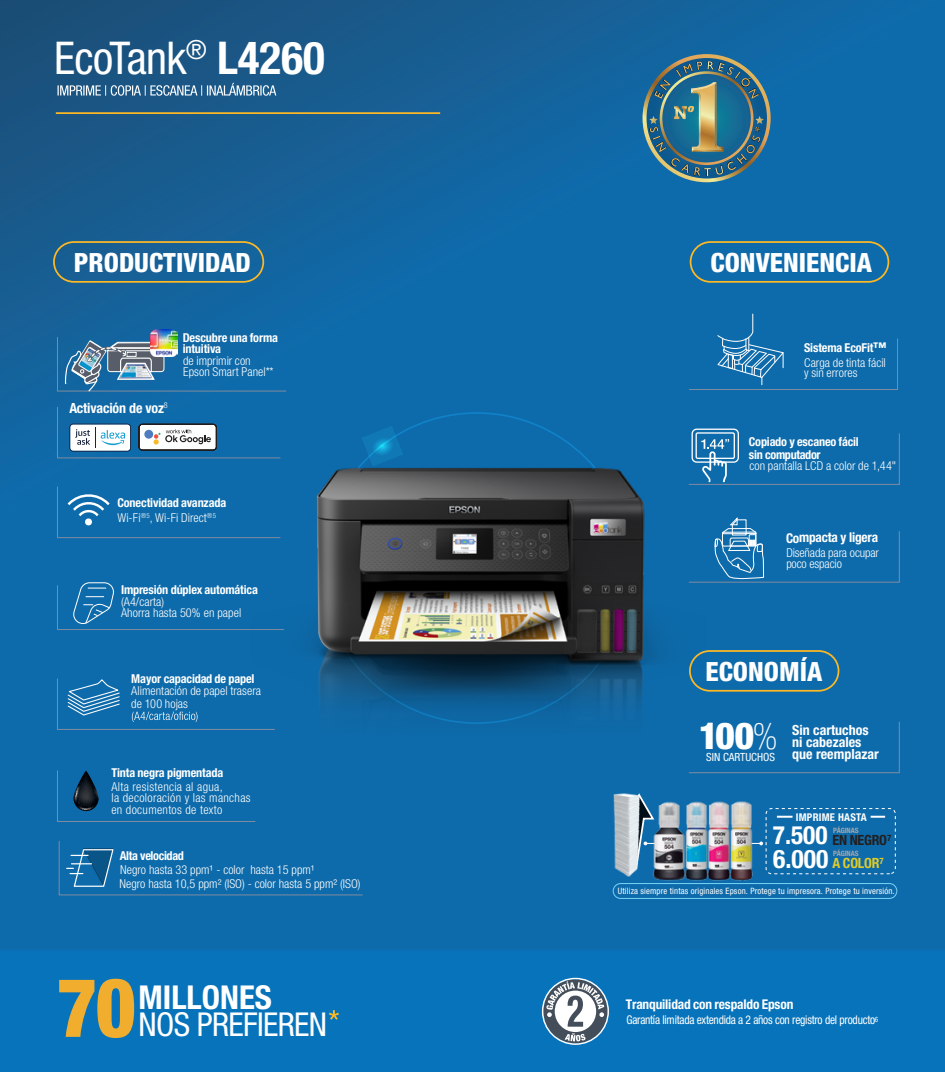
<style>
.page{position:relative;width:945px;height:1072px;background:#fff}
.page>*{position:absolute;margin:0;border:0;box-sizing:border-box;transform-origin:0 0}
.t1{font:900 condensed 82.08px "Helvetica Neue LT Std";color:#f1ae2e;scale:.93 1}
.t2{font:condensed 45.15px "Helvetica Neue LT Std";letter-spacing:-.015em;color:#fff}
.t3{font:900 condensed 37.1px "Helvetica Neue LT Std";color:#fff}
.t4{font:condensed 32.9px "Helvetica Neue LT Std";letter-spacing:-.02em;color:#fff}
.t5{font:700 condensed 32.9px "Helvetica Neue LT Std";color:#fff}
.t6{font:800 condensed 26.6px "Helvetica Neue LT Std";color:#fff}
.t7{font:700 condensed 25.55px "Helvetica Neue LT Std";color:#fff}
.t8{font:700 condensed 25.2px "Helvetica Neue LT Std";color:#fff}
.t9{font:700 condensed 14px/12.2px "Helvetica Neue LT Std";color:#fff}
.t10{font:700 condensed 14px "Helvetica Neue LT Std";letter-spacing:-.015em;color:#231f20}
.t11{font:700 condensed 14px "Helvetica Neue LT Std";letter-spacing:-.015em;color:#dfcb2b}
.t12{font:700 condensed 13.47px "Helvetica Neue LT Std";letter-spacing:-.015em;color:#fff}
.t13{font:300 condensed 12.25px/10.3px "Helvetica Neue LT Std";letter-spacing:.005em;color:#fff}
.t14{font:700 condensed 12.25px/12.6px "Helvetica Neue LT Std";letter-spacing:-.015em;color:#fff}
.t15{font:300 condensed 12.25px/11.2px "Helvetica Neue LT Std";letter-spacing:.025em;color:#fff}
.t16{font:condensed 12.08px "Helvetica Neue LT Std";letter-spacing:-.02em;color:#fff;scale:.95 1}
.t17{font:condensed 11.2px "Helvetica Neue LT Std";color:#fff}
.t18{font:700 condensed 10.67px "Helvetica Neue LT Std";letter-spacing:.02em;color:#fff}
.t19{font:condensed 8.75px "Helvetica Neue LT Std";letter-spacing:.015em;color:#fff}
.t20{font:700 condensed 7.35px "Helvetica Neue LT Std";letter-spacing:-.01em;color:#a5a6aa}
.s1{font-weight:700}
.s2{font-weight:300}
.s3{font-weight:300;font-size:11.9px}
.s4{font-size:13.47px}
.s5{font-family:"Helvetica Neue Thin Cond";font-weight:100}
.s6{font-size:7.35px}
</style>
<div class="page">
<img style="left:0;top:0;width:945px;height:1071px">
<img style="left:250px;top:319px;width:456px;height:418px">
<div style="left:57px;top:582px;width:228px;height:48px;background:#0e6bab"></div>
<svg style="left:57px;top:769px;width:199px;height:53px;background:#1166a2"></svg>
<svg style="left:688px;top:313px;width:210px;height:85px;background:#1770ad"></svg>
<svg style="left:58px;top:83px;width:218px;height:13px;background:#5d87a9"></svg>
<hr style="left:56px;top:112px;width:384px;height:2px;background:#fcb825">
<div style="left:53px;top:241px;width:211px;height:42px;border:2px solid #fcb825;border-radius:20px"></div>
<div style="left:690px;top:241px;width:199px;height:42px;border:2px solid #fcb825;border-radius:20px"></div>
<div style="left:689px;top:650px;width:150px;height:41px;border:2px solid #fcb825;border-radius:20px"></div>
<svg style="left:622px;top:791px;width:48px;height:95px"></svg>
<svg style="left:756px;top:841px;width:7px;height:4px"></svg>
<img style="left:651px;top:800px;width:105px;height:81px">
<div style="left:766px;top:808px;width:130px;height:66px;border:1px dashed #fff;border-radius:5px"></div>
<svg style="left:777px;top:815px;width:16px;height:2px"></svg>
<svg style="left:871px;top:815px;width:14px;height:2px"></svg>
<img style="left:614px;top:792px;width:25px;height:86px">
<svg style="left:643px;top:54px;width:128px;height:128px"></svg>
<div style="left:57px;top:486px;width:224px;height:52px;background:#0e6bab"></div>
<div style="left:688px;top:720px;width:212px;height:53px;background:#0e6bab"></div>
<svg style="left:688px;top:419px;width:212px;height:164px;background:#1770ad"></svg>
<div style="left:613px;top:883px;width:284px;height:15px;border:1px solid #79d2f6;border-radius:7px"></div>
<div style="left:61px;top:322px;width:121px;height:72px;background:#14649d"></div>
<svg style="left:57px;top:336px;width:230px;height:57px;background:#2e75a6"></svg>
<img style="left:150px;top:330px;width:27px;height:27px">
<svg style="left:58px;top:840px;width:305px;height:55px;background:#126caa"></svg>
<svg style="left:542px;top:977px;width:67px;height:67px"></svg>
<svg style="left:57px;top:677px;width:219px;height:53px;background:#1a71ae"></svg>
<svg style="left:57px;top:406px;width:224px;height:53px"></svg>
<svg style="left:329px;top:1010px;width:10px;height:9px"></svg>
<svg style="left:646px;top:57px;width:121px;height:122px;background:#437688"></svg>
<h2 class="t2" style="left:54px;top:32px;width:272px">EcoTank<sup>®</sup> <span class="s1">L4260</span></h2>
<h3 class="t6" style="left:74px;top:246px;width:178px">PRODUCTIVIDAD</h3>
<p class="t14" style="left:183px;top:332px;width:97px;line-height:10.7px">Descubre una forma intuitiva</p>
<p class="t9" style="left:69px;top:402px;width:100px">Activación de voz<sup>8</sup></p>
<p class="t13" style="left:183px;top:355px;width:92px">de imprimir con<br>Epson Smart Panel**</p>
<p class="t14" style="left:117px;top:495px;width:110px;line-height:14.9px">Conectividad avanzada<br><span class="s2">Wi-Fi</span><sup>®5</sup><span class="s3">,</span> <span class="s2">Wi-Fi Direct</span><sup>®5</sup></p>
<p class="t14" style="left:121px;top:583px;width:138px">Impresión dúplex automática</p>
<p class="t13" style="left:121px;top:595px;width:122px;line-height:11.2px">(A4/carta)<br>Ahorra hasta 50% en papel</p>
<p class="t14" style="left:131px;top:672px;width:125px">Mayor capacidad de papel</p>
<p class="t13" style="left:131px;top:685px;width:131px;line-height:12.2px">Alimentación de papel trasera de 100 hojas</p>
<p class="t14" style="left:111px;top:766px;width:113px">Tinta negra pigmentada</p>
<p class="t15" style="left:111px;top:781px;width:141px">Alta resistencia al agua,<br>la decoloración y las manchas en documentos de texto</p>
<p class="t14" style="left:120px;top:848px;width:66px">Alta velocidad</p>
<p class="t13" style="left:120px;top:878px;width:243px">Negro hasta 10,5 ppm² (ISO) - color hasta 5 ppm² (ISO)</p>
<p class="t13" style="left:120px;top:864px;width:196px">Negro hasta 33 ppm¹ - color hasta 15 ppm¹</p>
<h1 class="t1" style="left:57px;top:957px;width:86px">70</h1>
<h3 class="t5" style="left:139px;top:977px;width:135px">MILLONES</h3>
<h3 class="t4" style="left:139px;top:1005px;width:190px">NOS PREFIEREN</h3>
<h3 class="t6" style="left:710px;top:246px;width:163px">CONVENIENCIA</h3>
<p class="t14" style="left:804px;top:341px;width:84px">Sistema EcoFit<span class="s4">™</span></p>
<p class="t13" style="left:804px;top:357px;width:83px">Carga de tinta fácil y sin errores</p>
<p class="t14" style="left:749px;top:435px;width:112px">Copiado y escaneo fácil sin computador</p>
<p class="t13" style="left:749px;top:460px;width:148px">con pantalla LCD a color de 1,44"</p>
<p class="t12" style="left:786px;top:529px;width:94px">Compacta y ligera</p>
<p class="t13" style="left:786px;top:548px;width:94px">Diseñada para ocupar poco espacio</p>
<h3 class="t6" style="left:705px;top:654px;width:118px">ECONOMÍA</h3>
<h3 class="t3" style="left:699px;top:713px;width:80px">100<span class="s5">%</span></h3>
<p class="t17" style="left:706px;top:750px;width:70px">SIN CARTUCHOS</p>
<p class="t9" style="left:792px;top:723px;width:88px">Sin cartuchos ni cabezales que reemplazar</p>
<p class="t18" style="left:796px;top:810px;width:72px">IMPRIME HASTA</p>
<h3 class="t8" style="left:773px;top:820px;width:56px">7.500</h3>
<h3 class="t7" style="left:773px;top:843px;width:57px">6.000</h3>
<p class="t20" style="left:833px;top:825px;width:27px">PÁGINAS</p>
<p class="t10" style="left:833px;top:831px;width:60px">EN NEGRO<sup>7</sup></p>
<p class="t20" style="left:833px;top:849px;width:27px">PÁGINAS</p>
<p class="t11" style="left:833px;top:854px;width:53px">A COLOR<sup>7</sup></p>
<p class="t19" style="left:618px;top:885px;width:278px">Utiliza siempre tintas originales Epson. Protege tu impresora. Protege tu inversión.</p>
<p class="t12" style="left:626px;top:996px;width:169px">Tranquilidad con respaldo Epson</p>
<p class="t16" style="left:626px;top:1012px;width:267px">Garantía limitada extendida a 2 años con registro del producto<span class="s6">6</span></p>
</div>
